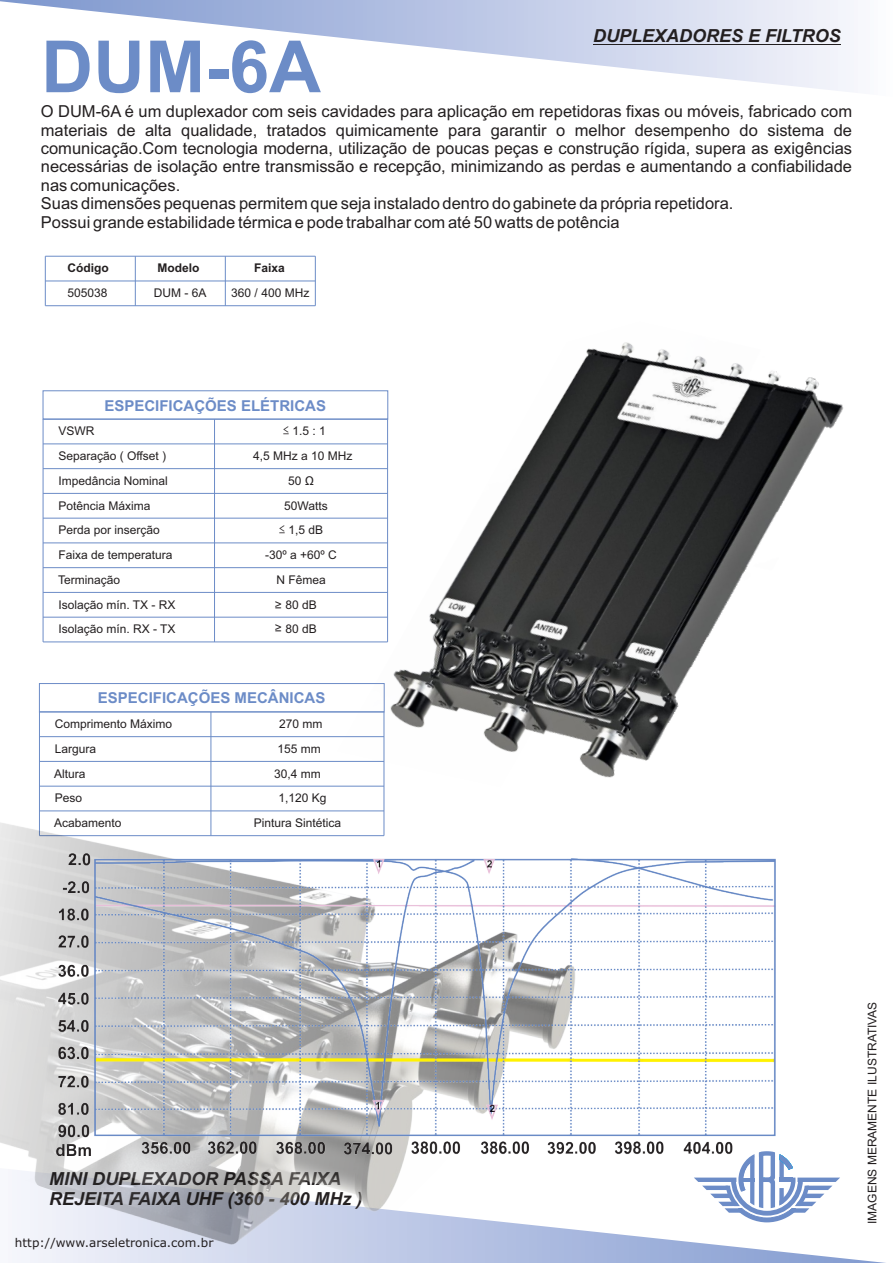
<style>
.page{position:relative;width:893px;height:1263px;background:#fff}
.page>*{position:absolute;margin:0;border:0;box-sizing:border-box;transform-origin:0 0}
.t1{font:700 72px "Arial";color:#6c8cc7}
.t2{font:italic 700 18px/20.1px "Arial";color:#231f20}
.t3{font:16.5px/18.5px "Arial";color:#231f20}
.t4{font:700 15px "Arial";color:#6c8cc7}
.t5{font:12px "Arial";color:#231f20}
.t6{font:12px "Verdana";color:#231f20}
.t7{font:700 12px "Arial";color:#231f20}
.t8{font:12px "Arial Unicode MS";color:#231f20}
.s1{font-family:"MS Gothic"}
.s2{font-family:"Arial Unicode MS"}
</style>
<div class="page">
<svg style="left:742px;top:1154px;width:50px;height:11px"></svg>
<hr style="left:45px;top:256px;width:1px;height:50px;background:#6b8cc7">
<hr style="left:135px;top:256px;width:1px;height:50px;background:#6b8cc7">
<hr style="left:225px;top:256px;width:1px;height:50px;background:#6b8cc7">
<hr style="left:315px;top:256px;width:1px;height:50px;background:#6b8cc7">
<hr style="left:45px;top:305px;width:270px;height:1px;background:#6b8cc7">
<hr style="left:45px;top:281px;width:270px;height:1px;background:#6b8cc7">
<hr style="left:45px;top:256px;width:270px;height:1px;background:#6b8cc7">
<svg style="left:0;top:0;width:854px;height:92px"></svg>
<svg style="left:629px;top:1165px;width:257px;height:98px"></svg>
<hr style="left:39px;top:712px;width:1px;height:124px;background:#6b8cc7">
<hr style="left:211px;top:712px;width:1px;height:124px;background:#6b8cc7">
<hr style="left:39px;top:761px;width:345px;height:1px;background:#6b8cc7">
<hr style="left:39px;top:736px;width:345px;height:1px;background:#6b8cc7">
<hr style="left:39px;top:712px;width:345px;height:1px;background:#6b8cc7">
<div style="left:39px;top:683px;width:345px;height:29px;border:1px solid #6c8cc7"></div>
<hr style="left:43px;top:419px;width:1px;height:223px;background:#6c8cc7">
<hr style="left:214px;top:419px;width:1px;height:223px;background:#6c8cc7">
<hr style="left:43px;top:642px;width:345px;height:1px;background:#6c8cc7">
<hr style="left:43px;top:617px;width:345px;height:1px;background:#6c8cc7">
<hr style="left:43px;top:592px;width:345px;height:1px;background:#6c8cc7">
<hr style="left:43px;top:567px;width:345px;height:1px;background:#6c8cc7">
<hr style="left:43px;top:543px;width:345px;height:1px;background:#6c8cc7">
<hr style="left:43px;top:518px;width:345px;height:1px;background:#6c8cc7">
<hr style="left:43px;top:493px;width:345px;height:1px;background:#6c8cc7">
<hr style="left:43px;top:468px;width:345px;height:1px;background:#6c8cc7">
<hr style="left:43px;top:444px;width:345px;height:1px;background:#6c8cc7">
<hr style="left:43px;top:419px;width:345px;height:1px;background:#6c8cc7">
<div style="left:43px;top:391px;width:345px;height:28px;border:1px solid #6c8cc7"></div>
<hr style="left:593px;top:44px;width:248px;height:1px;background:#231f20">
<img style="left:337px;top:342px;width:507px;height:434px">
<img style="left:0;top:776px;width:629px;height:487px">
<img style="left:56px;top:854px;width:719px;height:302px">
<p class="t2" style="left:593px;top:27px;width:249px">DUPLEXADORES E FILTROS</p>
<h1 class="t1" style="left:41px;top:40px;width:281px">DUM-6A</h1>
<p class="t3" style="left:41px;top:122px;width:813px">materiais de alta qualidade, tratados quimicamente para garantir o melhor desempenho do sistema de comunicação.Com tecnologia moderna, utilização de poucas peças e construção rígida, supera as exigências necessárias de isolação entre transmissão e recepção, minimizando as perdas e aumentando a confiabilidade nas comunicações.<br>Suas dimensões pequenas permitem que seja instalado dentro do gabinete da própria repetidora.<br>Possui grande estabilidade térmica e pode trabalhar com até 50 watts de potência</p>
<p class="t7" style="left:67px;top:264px;width:43px">Código</p>
<p class="t7" style="left:157px;top:264px;width:43px">Modelo</p>
<p class="t7" style="left:254px;top:264px;width:32px">Faixa</p>
<p class="t5" style="left:67px;top:288px;width:42px">505038</p>
<p class="t5" style="left:154px;top:288px;width:54px">DUM - 6A</p>
<p class="t5" style="left:231px;top:288px;width:80px">360 / 400 MHz</p>
<p class="t3" style="left:41px;top:104px;width:813px">O DUM-6A é um duplexador com seis cavidades para aplicação em repetidoras fixas ou móveis, fabricado com</p>
<p class="t4" style="left:104px;top:400px;width:223px">ESPECIFICAÇÕES ELÉTRICAS</p>
<p class="t5" style="left:58px;top:427px;width:37px">VSWR</p>
<p class="t5" style="left:283px;top:427px;width:44px"><span class="s1">≤</span> 1.5 : 1</p>
<p class="t5" style="left:58px;top:451px;width:109px">Separação ( Offset )</p>
<p class="t5" style="left:253px;top:451px;width:101px">4,5 MHz a 10 MHz</p>
<p class="t5" style="left:58px;top:476px;width:111px">Impedância Nominal</p>
<p class="t5" style="left:288px;top:476px;width:27px">50 Ω</p>
<p class="t5" style="left:58px;top:501px;width:94px">Potência Máxima</p>
<p class="t5" style="left:284px;top:501px;width:45px">50Watts</p>
<p class="t5" style="left:58px;top:526px;width:103px">Perda por inserção</p>
<p class="t5" style="left:279px;top:526px;width:46px"><span class="s1">≤</span> 1,5 dB</p>
<p class="t5" style="left:58px;top:550px;width:116px">Faixa de temperatura</p>
<p class="t5" style="left:265px;top:550px;width:73px">-30º a +60º C</p>
<p class="t5" style="left:58px;top:575px;width:64px">Terminação</p>
<p class="t5" style="left:276px;top:575px;width:51px">N Fêmea</p>
<p class="t5" style="left:58px;top:600px;width:119px">Isolação mín. TX - RX</p>
<p class="t5" style="left:275px;top:600px;width:43px"><span class="s2">≥</span> 80 dB</p>
<p class="t5" style="left:58px;top:625px;width:119px">Isolação mín. RX - TX</p>
<p class="t5" style="left:285px;top:625px;width:33px">80 dB</p>
<p class="t8" style="left:275px;top:623px;width:9px">≥</p>
<p class="t4" style="left:98px;top:692px;width:229px">ESPECIFICAÇÕES MECÂNICAS</p>
<p class="t5" style="left:55px;top:719px;width:119px">Comprimento Máximo</p>
<p class="t5" style="left:279px;top:719px;width:45px">270 mm</p>
<p class="t5" style="left:55px;top:744px;width:43px">Largura</p>
<p class="t5" style="left:277px;top:744px;width:45px">155 mm</p>
<p class="t5" style="left:54px;top:769px;width:33px">Altura</p>
<p class="t5" style="left:274px;top:769px;width:48px">30,4 mm</p>
<p class="t5" style="left:55px;top:794px;width:29px">Peso</p>
<p class="t5" style="left:278px;top:794px;width:50px">1,120 Kg</p>
<p class="t5" style="left:54px;top:818px;width:69px">Acabamento</p>
<p class="t5" style="left:254px;top:818px;width:89px">Pintura Sintética</p>
<p class="t2" style="left:49px;top:1170px;width:315px">MINI DUPLEXADOR PASSA FAIXA<br>REJEITA FAIXA UHF (360 - 400 MHz )</p>
<p class="t6" style="left:15px;top:1237px;width:200px">http://www.arseletronica.com.br</p>
<p class="t5" style="left:868px;top:1224px;width:224px;rotate:-90deg">IMAGENS MERAMENTE ILUSTRATIVAS</p>
</div>
